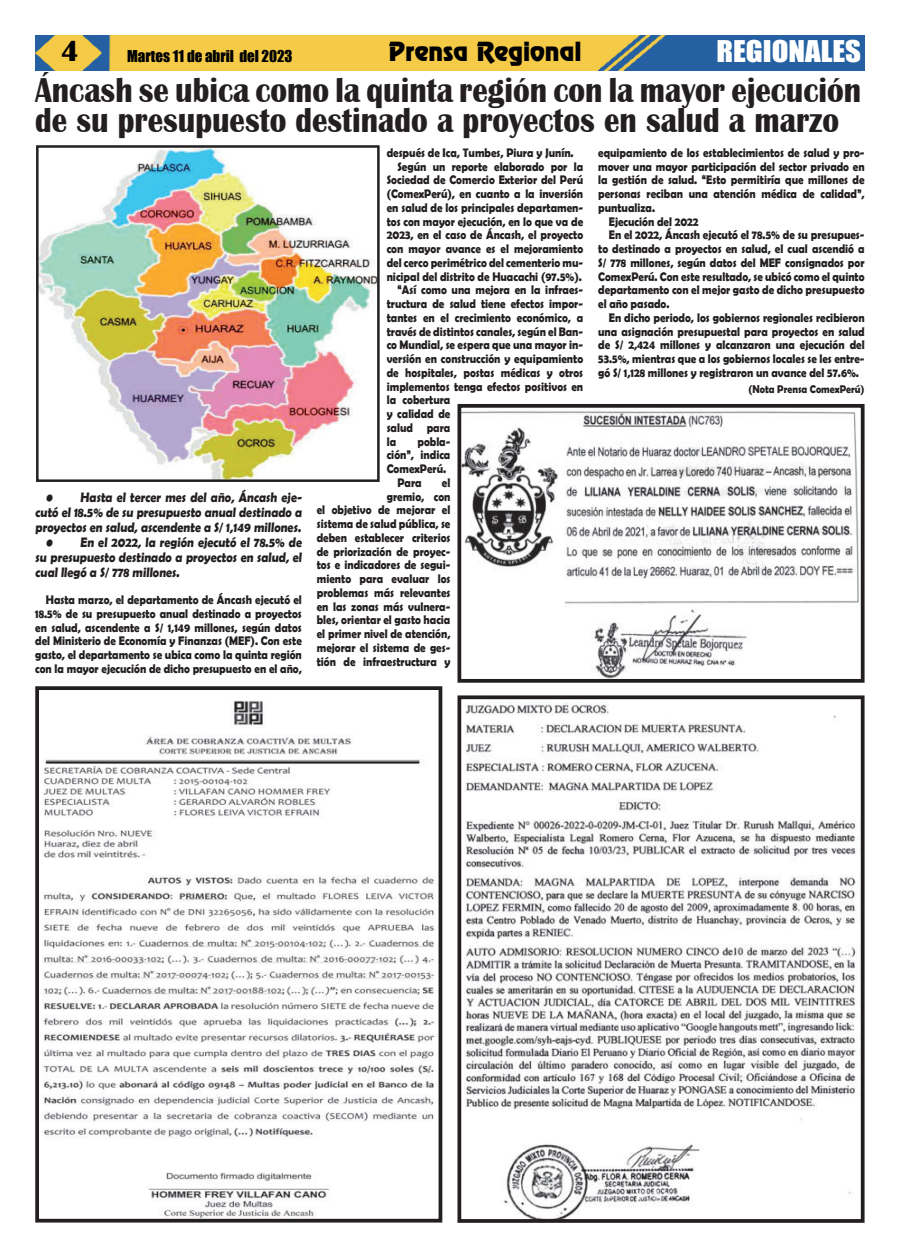
<style>
.page{position:relative;width:900px;height:1258px;background:#fff}
.page>*{position:absolute;margin:0;border:0;box-sizing:border-box;transform-origin:0 0}
.t1{font:700 35.5px/30px "Britannic";color:#231f20;scale:.87 1}
.t2{font:700 30px "Britannic";color:#000}
.t3{font:27.5px "Impact";color:#fff;scale:1.12 1}
.t4{font:23.75px "Renfrew Normal";color:#000}
.t5{font:15px "Impact";color:#000}
.t6{font:700 13.75px/15px "Berlin Sans FB Demi";color:#231f20;text-align:justify;scale:.88 1}
.t7{font:700 12.5px/13.8px "Berlin Sans FB Demi";color:#231f20;text-align:justify;scale:.88 1}
.t8{font:700 11.25px "Berlin Sans FB Demi";color:#231f20;scale:.88 1}
</style>
<div class="page">
<img style="left:35px;top:35px;width:830px;height:36px">
<img style="left:40px;top:149px;width:336px;height:329px">
<div style="left:36px;top:145px;width:344px;height:337px;border:3px solid #231f20"></div>
<img style="left:464px;top:702px;width:396px;height:516px">
<div style="left:458px;top:695px;width:407px;height:528px;border:4px solid #231f20"></div>
<img style="left:42px;top:700px;width:393px;height:517px">
<div style="left:35px;top:686px;width:407px;height:536px;border:4px solid #231f20"></div>
<img style="left:463px;top:411px;width:397px;height:267px">
<div style="left:458px;top:404px;width:407px;height:279px;border:4px solid #231f20"></div>
<h2 class="t2" style="left:61px;top:36px;width:20px">4</h2>
<p class="t5" style="left:127px;top:49px;width:167px">Martes 11 de abril del 2023</p>
<h3 class="t4" style="left:389px;top:41px;width:194px">Prensa Regional</h3>
<h3 class="t3" style="left:716px;top:38px;width:131px">REGIONALES</h3>
<h1 class="t1" style="left:35px;top:75px;width:951px">Áncash se ubica como la quinta región con la mayor ejecución de su presupuesto destinado a proyectos en salud a marzo</h1>
<p class="t6" style="left:35px;top:489px;width:306px;text-indent:11px">• Hasta el tercer mes del año, Áncash eje&shy;cutó el 18.5% de su presupuesto anual destinado a proyectos en salud, ascendente a S/ 1,149 millones.</p>
<p class="t6" style="left:35px;top:534px;width:306px;text-indent:11px">• En el 2022, la región ejecutó el 78.5% de su presupuesto destinado a proyectos en salud, el cual llegó a S/ 778 millones.</p>
<p class="t7" style="left:35px;top:593px;width:304px;text-indent:11px">Hasta marzo, el departamento de Áncash ejecutó el 18.5% de su presupuesto anual destinado a proyectos en salud, ascendente a S/ 1,149 millones, según datos del Ministerio de Economía y Finanzas (MEF). Con este gasto, el departamento se ubica como la quinta región con la mayor ejecución de dicho presupuesto en el año,</p>
<p class="t7" style="left:387px;top:145px;width:214px">después de Ica, Tumbes, Piura y Junín.</p>
<p class="t7" style="left:397px;top:160px;width:213px">Según un reporte elaborado por la</p>
<p class="t7" style="left:387px;top:174px;width:225px">Sociedad de Comercio Exterior del Perú</p>
<p class="t7" style="left:387px;top:187px;width:225px">(ComexPerú), en cuanto a la inversión</p>
<p class="t7" style="left:387px;top:201px;width:225px">en salud de los principales departamen-</p>
<p class="t7" style="left:387px;top:215px;width:225px">tos con mayor ejecución, en lo que va de</p>
<p class="t7" style="left:387px;top:228px;width:225px">2023, en el caso de Áncash, el proyecto</p>
<p class="t7" style="left:387px;top:242px;width:225px">con mayor avance es el mejoramiento</p>
<p class="t7" style="left:387px;top:256px;width:225px">del cerco perimétrico del cementerio mu-</p>
<p class="t7" style="left:387px;top:270px;width:223px">nicipal del distrito de Huacachi (97.5%).</p>
<p class="t7" style="left:397px;top:284px;width:213px">“Así como una mejora en la infraes-</p>
<p class="t7" style="left:387px;top:297px;width:225px">tructura de salud tiene efectos impor-</p>
<p class="t7" style="left:387px;top:311px;width:225px">tantes en el crecimiento económico, a</p>
<p class="t7" style="left:387px;top:325px;width:225px">través de distintos canales, según el Ban-</p>
<p class="t7" style="left:387px;top:339px;width:225px">co Mundial, se espera que una mayor in-</p>
<p class="t7" style="left:387px;top:352px;width:225px">versión en construcción y equipamiento</p>
<p class="t7" style="left:387px;top:366px;width:225px">de hospitales, postas médicas y otros</p>
<p class="t7" style="left:387px;top:380px;width:225px">implementos tenga efectos positivos en</p>
<p class="t7" style="left:387px;top:394px;width:74px">la cobertura</p>
<p class="t7" style="left:387px;top:407px;width:74px">y calidad de</p>
<p class="t7" style="left:387px;top:421px;width:74px">salud para</p>
<p class="t7" style="left:387px;top:435px;width:12px">la</p>
<p class="t7" style="left:417px;top:435px;width:39px">pobla-</p>
<p class="t7" style="left:387px;top:449px;width:74px">ción”, indica</p>
<p class="t7" style="left:387px;top:462px;width:69px">ComexPerú.</p>
<p class="t7" style="left:397px;top:476px;width:29px">Para</p>
<p class="t7" style="left:317px;top:476px;width:153px;text-align:right">el<br>gremio, con<br>el objetivo de mejorar el sistema de salud pública, se deben establecer criterios de priorización de proyec&shy;tos e indicadores de segui&shy;miento para evaluar los problemas más relevantes en las zonas más vulnera&shy;bles, orientar el gasto hacia el primer nivel de atención, mejorar el sistema de ges&shy;tión de infraestructura y</p>
<p class="t7" style="left:598px;top:146px;width:304px">equipamiento de los establecimientos de salud y pro-</p>
<p class="t7" style="left:598px;top:160px;width:304px">mover una mayor participación del sector privado en</p>
<p class="t7" style="left:598px;top:174px;width:304px">la gestión de salud. “Esto permitiría que millones de</p>
<p class="t7" style="left:598px;top:187px;width:304px">personas reciban una atención médica de calidad”,</p>
<p class="t7" style="left:598px;top:201px;width:66px">puntualiza.</p>
<p class="t7" style="left:609px;top:215px;width:104px">Ejecución del 2022</p>
<p class="t7" style="left:609px;top:228px;width:292px">En el 2022, Áncash ejecutó el 78.5% de su presupues-</p>
<p class="t7" style="left:598px;top:242px;width:304px">to destinado a proyectos en salud, el cual ascendió a</p>
<p class="t7" style="left:598px;top:256px;width:304px">S/ 778 millones, según datos del MEF consignados por</p>
<p class="t7" style="left:598px;top:270px;width:304px">ComexPerú. Con este resultado, se ubicó como el quinto</p>
<p class="t7" style="left:598px;top:284px;width:304px">departamento con el mejor gasto de dicho presupuesto</p>
<p class="t7" style="left:598px;top:297px;width:83px">el año pasado.</p>
<p class="t7" style="left:609px;top:311px;width:292px">En dicho periodo, los gobiernos regionales recibieron</p>
<p class="t7" style="left:598px;top:325px;width:304px">una asignación presupuestal para proyectos en salud</p>
<p class="t7" style="left:598px;top:339px;width:304px">de S/ 2,424 millones y alcanzaron una ejecución del</p>
<p class="t7" style="left:598px;top:352px;width:304px">53.5%, mientras que a los gobiernos locales se les entre-</p>
<p class="t7" style="left:598px;top:366px;width:298px">gó S/ 1,128 millones y registraron un avance del 57.6%.</p>
<p class="t8" style="left:749px;top:384px;width:133px">(Nota Prensa ComexPerú)</p>
</div>
